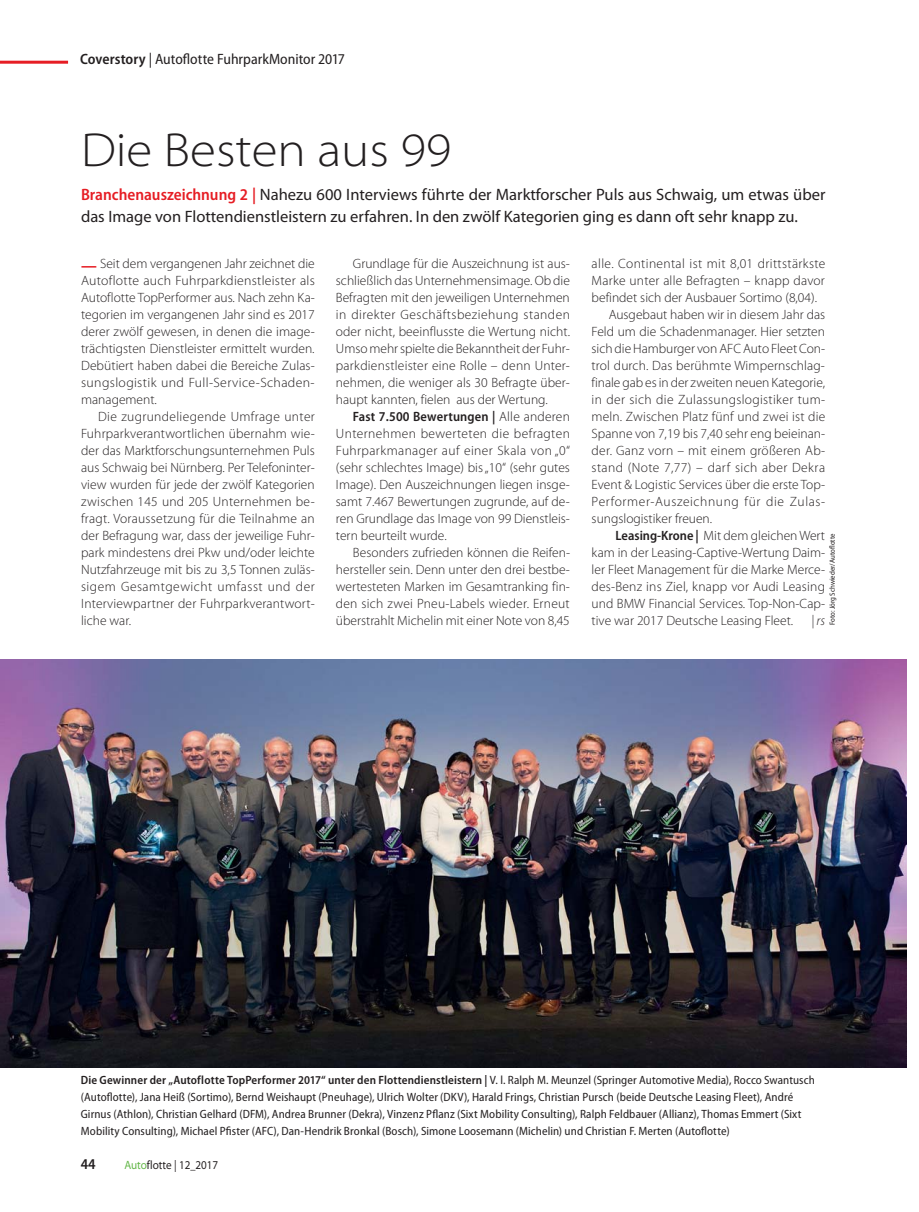
<style>
.page{position:relative;width:919px;height:1212px;background:#fff}
.page>*{position:absolute;margin:0;border:0;box-sizing:border-box;transform-origin:0 0}
.t1{font:300 semi-expanded 48px "Myriad Pro";color:#231f20}
.t2{font:16.5px/22.5px "Myriad Pro";color:#231f20}
.t3{font:semi-condensed 15px "Myriad Pro";color:#231f20}
.t4{font:600 semi-condensed 15px "Myriad Pro";color:#231f20}
.t5{font:300 13.5px/17px "Myriad Pro";color:#231f20;text-align:justify}
.t6{font:300 13.5px "Myriad Pro";letter-spacing:.025em;color:#231f20}
.t7{font:300 13.5px "Myriad Pro";letter-spacing:.045em;color:#231f20}
.t8{font:300 13.5px "Myriad Pro";letter-spacing:.03em;color:#231f20}
.t9{font:300 13.5px "Myriad Pro";letter-spacing:.02em;color:#231f20}
.t10{font:italic 300 13.5px "Myriad Pro";color:#231f20}
.t11{font:semi-condensed 12px/17px "Myriad Pro";letter-spacing:.01em;color:#231f20}
.t12{font:semi-expanded 12px "Myriad Pro";color:#231f20;scale:.85 1}
.t13{font:semi-condensed 7.5px "Myriad Pro";color:#231f20}
.s1{font-weight:600}
.s2{font-weight:600;font-stretch:semi-condensed;color:#e61d24}
.s3{font-weight:600;font-stretch:semi-condensed}
.s4{color:#61b645}
</style>
<div class="page">
<hr style="left:0;top:61px;width:68px;height:3px;background:#e61d24">
<img style="left:0;top:659px;width:906px;height:408px">
<p class="t3" style="left:80px;top:53px;width:266px"><span class="s1">Coverstory</span> | Autoflotte FuhrparkMonitor 2017</p>
<h1 class="t1" style="left:81px;top:121px;width:372px">Die Besten aus 99</h1>
<p class="t2" style="left:81px;top:185px;width:746px"><span class="s2">Branchenauszeichnung 2 |</span> Nahezu 600 Interviews führte der Marktforscher Puls aus Schwaig, um etwas über das Image von Flottendienstleistern zu erfahren. In den zwölf Kategorien ging es dann oft sehr knapp zu.</p>
<p class="t5" style="left:81px;top:256px;width:235px;text-indent:19px">Seit dem vergangenen Jahr zeichnet die Autoflotte auch Fuhrparkdienstleister als Autoflotte TopPerformer aus. Nach zehn Ka&shy;tegorien im vergangenen Jahr sind es 2017 derer zwölf gewesen, in denen die image&shy;trächtigsten Dienstleister ermittelt wurden.<br>Debütiert haben dabei die Bereiche Zulas&shy;sungslogistik und Full-Service-Schaden&shy;management.</p>
<p class="t5" style="left:81px;top:409px;width:235px;text-indent:17px">Die zugrundeliegende Umfrage unter Fuhrparkverantwortlichen übernahm wie&shy;der das Marktforschungsunternehmen Puls aus Schwaig bei Nürnberg. Per Telefoninter&shy;view wurden für jede der zwölf Kategorien zwischen 145 und 205 Unternehmen be&shy;fragt. Voraussetzung für die Teilnahme an der Befragung war, dass der jeweilige Fuhr&shy;park mindestens drei Pkw und/oder leichte Nutzfahrzeuge mit bis zu 3,5 Tonnen zuläs&shy;sigem Gesamtgewicht umfasst und der Interviewpartner der Fuhrparkverantwort&shy;liche war.</p>
<p class="t5" style="left:336px;top:256px;width:235px;text-indent:17px">Grundlage für die Auszeichnung ist aus&shy;schließlich das Unternehmensimage. Ob die Befragten mit den jeweiligen Unternehmen in direkter Geschäftsbeziehung standen oder nicht, beeinflusste die Wertung nicht.<br>Umso mehr spielte die Bekanntheit der Fuhr&shy;parkdienstleister eine Rolle – denn Unter&shy;nehmen, die weniger als 30 Befragte über&shy;haupt kannten, fielen aus der Wertung.</p>
<p class="t5" style="left:336px;top:409px;width:236px;text-indent:17px"><span class="s3">Fast 7.500 Bewertungen |</span> Alle anderen Unternehmen bewerteten die befragten Fuhrparkmanager auf einer Skala von „0“ (sehr schlechtes Image) bis „10“ (sehr gutes Image). Den Auszeichnungen liegen insge&shy;samt 7.467 Bewertungen zugrunde, auf de&shy;ren Grundlage das Image von 99 Dienstleis&shy;tern beurteilt wurde.</p>
<p class="t5" style="left:336px;top:545px;width:235px;text-indent:17px">Besonders zufrieden können die Reifen&shy;hersteller sein. Denn unter den drei bestbe&shy;wertesteten Marken im Gesamtranking fin&shy;den sich zwei Pneu-Labels wieder. Erneut überstrahlt Michelin mit einer Note von 8,45</p>
<p class="t6" style="left:591px;top:258px;width:235px">alle. Continental ist mit 8,01 drittstärkste</p>
<p class="t5" style="left:591px;top:273px;width:235px">Marke unter alle Befragten – knapp davor</p>
<p class="t5" style="left:591px;top:290px;width:227px">befindet sich der Ausbauer Sortimo (8,04).</p>
<p class="t5" style="left:608px;top:307px;width:218px">Ausgebaut haben wir in diesem Jahr das</p>
<p class="t5" style="left:591px;top:324px;width:235px">Feld um die Schadenmanager. Hier setzten</p>
<p class="t5" style="left:591px;top:341px;width:235px">sich die Hamburger von AFC Auto Fleet Con-</p>
<p class="t5" style="left:591px;top:358px;width:235px">trol durch. Das berühmte Wimpernschlag-</p>
<p class="t5" style="left:591px;top:375px;width:235px">finale gab es in der zweiten neuen Kategorie,</p>
<p class="t6" style="left:591px;top:394px;width:235px">in der sich die Zulassungslogistiker tum-</p>
<p class="t5" style="left:591px;top:409px;width:235px">meln. Zwischen Platz fünf und zwei ist die</p>
<p class="t5" style="left:591px;top:426px;width:235px">Spanne von 7,19 bis 7,40 sehr eng beieinan-</p>
<p class="t9" style="left:591px;top:445px;width:235px">der. Ganz vorn – mit einem größeren Ab-</p>
<p class="t8" style="left:591px;top:462px;width:235px">stand (Note 7,77) – darf sich aber Dekra</p>
<p class="t5" style="left:591px;top:477px;width:235px">Event &amp; Logistic Services über die erste Top-</p>
<p class="t7" style="left:591px;top:496px;width:235px">Performer-Auszeichnung für die Zulas-</p>
<p class="t5" style="left:591px;top:511px;width:122px">sungslogistiker freuen.</p>
<p class="t5" style="left:615px;top:528px;width:211px"><span class="s3">Leasing-Krone |</span> Mit dem gleichen Wert</p>
<p class="t5" style="left:591px;top:545px;width:235px">kam in der Leasing-Captive-Wertung Daim-</p>
<p class="t5" style="left:591px;top:562px;width:235px">ler Fleet Management für die Marke Merce-</p>
<p class="t5" style="left:591px;top:579px;width:235px">des-Benz ins Ziel, knapp vor Audi Leasing</p>
<p class="t5" style="left:591px;top:596px;width:235px">und BMW Financial Services. Top-Non-Cap-</p>
<p class="t5" style="left:591px;top:613px;width:203px">tive war 2017 Deutsche Leasing Fleet.</p>
<p class="t10" style="left:811px;top:613px;width:15px">| rs</p>
<p class="t13" style="left:829px;top:625px;width:93px;rotate:-90deg">Foto: Jörg Schwieder/Autoflotte</p>
<p class="t11" style="left:81px;top:1073px;width:735px"><span class="s1">Die Gewinner der „Autoflotte TopPerformer 2017“ unter den Flottendienstleistern |</span> V. l. Ralph M. Meunzel (Springer Automotive Media), Rocco Swantusch (Autoflotte), Jana Heiß (Sortimo), Bernd Weishaupt (Pneuhage), Ulrich Wolter (DKV), Harald Frings, Christian Pursch (beide Deutsche Leasing Fleet), André Girnus (Athlon), Christian Gelhard (DFM), Andrea Brunner (Dekra), Vinzenz Pflanz (Sixt Mobility Consulting), Ralph Feldbauer (Allianz), Thomas Emmert (Sixt Mobility Consulting), Michael Pfister (AFC), Dan-Hendrik Bronkal (Bosch), Simone Loosemann (Michelin) und Christian F. Merten (Autoflotte)</p>
<p class="t4" style="left:81px;top:1159px;width:16px">44</p>
<p class="t12" style="left:124px;top:1158px;width:112px"><span class="s4">Auto</span>flotte | 12_2017</p>
</div>
